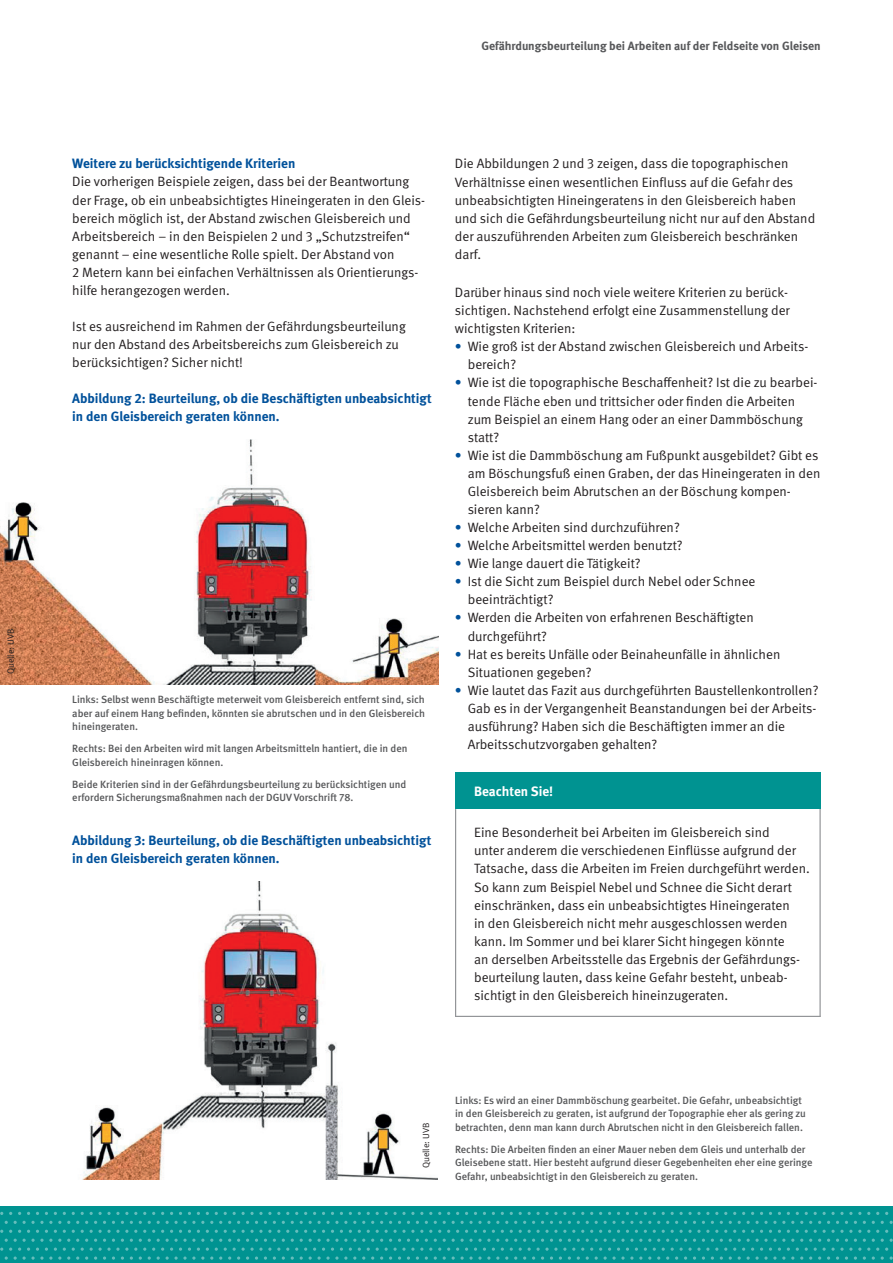
<style>
.page{position:relative;width:893px;height:1263px;background:#fff}
.page>*{position:absolute;margin:0;border:0;box-sizing:border-box;transform-origin:0 0}
.t1{font:13.5px/18.1px "DGUV Meta";color:#231f20}
.t2{font:700 13.5px/18px "DGUV Meta";color:#01519b}
.t3{font:700 13.5px "DGUV Meta";color:#fff}
.t4{font:700 12px "DGUV Meta";color:#57585a}
.t5{font:500 10.5px/13.5px "DGUV Meta";color:#57585a}
.t6{font:9px "DGUV Meta";color:#231f20}
.s1{color:#01519b}
</style>
<div class="page">
<div style="left:0;top:1206px;width:893px;height:57px;background:#009391"></div>
<svg style="left:233px;top:1212px;width:38px;height:3px"></svg>
<svg style="left:376px;top:1212px;width:47px;height:3px"></svg>
<svg style="left:528px;top:1212px;width:38px;height:3px"></svg>
<svg style="left:671px;top:1212px;width:38px;height:3px"></svg>
<svg style="left:814px;top:1212px;width:38px;height:3px"></svg>
<svg style="left:166px;top:1221px;width:38px;height:3px"></svg>
<svg style="left:309px;top:1221px;width:38px;height:3px"></svg>
<svg style="left:452px;top:1221px;width:38px;height:3px"></svg>
<svg style="left:595px;top:1221px;width:38px;height:3px"></svg>
<svg style="left:738px;top:1221px;width:38px;height:3px"></svg>
<svg style="left:881px;top:1221px;width:12px;height:3px"></svg>
<svg style="left:358px;top:1230px;width:360px;height:30px"></svg>
<svg style="left:720px;top:1230px;width:173px;height:30px"></svg>
<svg style="left:90px;top:1212px;width:38px;height:3px"></svg>
<svg style="left:23px;top:1221px;width:38px;height:3px"></svg>
<svg style="left:0;top:1230px;width:356px;height:30px"></svg>
<img style="left:0;top:440px;width:439px;height:245px">
<img style="left:82px;top:881px;width:356px;height:299px">
<hr style="left:819px;top:809px;width:2px;height:208px;background:#939598">
<hr style="left:455px;top:809px;width:1px;height:208px;background:#939598">
<div style="left:455px;top:773px;width:366px;height:36px;background:#009391"></div>
<hr style="left:455px;top:1016px;width:366px;height:1px;background:#939598">
<p class="t6" style="left:6px;top:674px;width:47px;rotate:-90deg">Quelle: UVB</p>
<p class="t4" style="left:481px;top:38px;width:341px">Gefährdungsbeurteilung bei Arbeiten auf der Feldseite von Gleisen</p>
<p class="t2" style="left:72px;top:155px;width:225px">Weitere zu berücksichtigende Kriterien</p>
<p class="t1" style="left:72px;top:173px;width:354px">Die vorherigen Beispiele zeigen, dass bei der Beantwortung der Frage, ob ein unbeabsichtigtes Hineingeraten in den Gleis&shy;bereich möglich ist, der Abstand zwischen Gleisbereich und Arbeitsbereich – in den Beispielen 2 und 3 „Schutzstreifen“ genannt – eine wesentliche Rolle spielt. Der Abstand von<br>2 Metern kann bei einfachen Verhältnissen als Orientierungs&shy;hilfe herangezogen werden.</p>
<p class="t1" style="left:72px;top:318px;width:335px">Ist es ausreichend im Rahmen der Gefährdungsbeurteilung nur den Abstand des Arbeitsbereichs zum Gleisbereich zu berücksichtigen? Sicher nicht!</p>
<p class="t2" style="left:72px;top:390px;width:361px">Abbildung 2: Beurteilung, ob die Beschäftigten unbeabsichtigt in den Gleisbereich geraten können.</p>
<p class="t5" style="left:72px;top:693px;width:354px;text-align:justify">Links: Selbst wenn Beschäftigte meterweit vom Gleisbereich entfernt sind, sich aber auf einem Hang befinden, könnten sie abrutschen und in den Gleisbereich hineingeraten.</p>
<p class="t5" style="left:72px;top:742px;width:337px">Rechts: Bei den Arbeiten wird mit langen Arbeitsmitteln hantiert, die in den<br>Gleisbereich hineinragen können.</p>
<p class="t5" style="left:72px;top:778px;width:336px">Beide Kriterien sind in der Gefährdungsbeurteilung zu berücksichtigen und erfordern Sicherungsmaßnahmen nach der DGUV Vorschrift 78.</p>
<p class="t1" style="left:455px;top:155px;width:362px">Die Abbildungen 2 und 3 zeigen, dass die topographischen Verhältnisse einen wesentlichen Einfluss auf die Gefahr des unbeabsichtigten Hineingeratens in den Gleisbereich haben und sich die Gefährdungsbeurteilung nicht nur auf den Abstand der auszuführenden Arbeiten zum Gleisbereich beschränken darf.</p>
<p class="t1" style="left:455px;top:284px;width:336px">Darüber hinaus sind noch viele weitere Kriterien zu berück&shy;sichtigen. Nachstehend erfolgt eine Zusammenstellung der wichtigsten Kriterien:</p>
<p class="t1" style="left:468px;top:338px;width:342px;text-indent:-13px"><span class="s1">•</span> Wie groß ist der Abstand zwischen Gleisbereich und Arbeits&shy;bereich?</p>
<p class="t1" style="left:468px;top:374px;width:351px;text-indent:-13px"><span class="s1">•</span> Wie ist die topographische Beschaffenheit? Ist die zu bearbei&shy;tende Fläche eben und trittsicher oder finden die Arbeiten zum Beispiel an einem Hang oder an einer Dammböschung statt?</p>
<p class="t1" style="left:468px;top:446px;width:354px;text-indent:-13px"><span class="s1">•</span> Wie ist die Dammböschung am Fußpunkt ausgebildet? Gibt es am Böschungsfuß einen Graben, der das Hineingeraten in den Gleisbereich beim Abrutschen an der Böschung kompen&shy;sieren kann?</p>
<p class="t1" style="left:455px;top:519px;width:226px"><span class="s1">•</span> Welche Arbeiten sind durchzuführen?</p>
<p class="t1" style="left:455px;top:537px;width:229px"><span class="s1">•</span> Welche Arbeitsmittel werden benutzt?</p>
<p class="t1" style="left:455px;top:555px;width:187px"><span class="s1">•</span> Wie lange dauert die Tätigkeit?</p>
<p class="t1" style="left:468px;top:573px;width:289px;text-indent:-13px"><span class="s1">•</span> Ist die Sicht zum Beispiel durch Nebel oder Schnee beeinträchtigt?</p>
<p class="t1" style="left:468px;top:609px;width:287px;text-indent:-13px"><span class="s1">•</span> Werden die Arbeiten von erfahrenen Beschäftigten durchgeführt?</p>
<p class="t1" style="left:468px;top:645px;width:314px;text-indent:-13px"><span class="s1">•</span> Hat es bereits Unfälle oder Beinaheunfälle in ähnlichen<br>Situationen gegeben?</p>
<p class="t1" style="left:468px;top:681px;width:352px;text-indent:-13px"><span class="s1">•</span> Wie lautet das Fazit aus durchgeführten Baustellenkontrollen?<br>Gab es in der Vergangenheit Beanstandungen bei der Arbeits&shy;ausführung? Haben sich die Beschäftigten immer an die Arbeitsschutzvorgaben gehalten?</p>
<p class="t3" style="left:474px;top:783px;width:81px">Beachten Sie!</p>
<p class="t2" style="left:72px;top:832px;width:361px">Abbildung 3: Beurteilung, ob die Beschäftigten unbeabsichtigt in den Gleisbereich geraten können.</p>
<p class="t1" style="left:474px;top:824px;width:337px">Eine Besonderheit bei Arbeiten im Gleisbereich sind<br>unter anderem die verschiedenen Einflüsse aufgrund der Tatsache, dass die Arbeiten im Freien durchgeführt werden.<br>So kann zum Beispiel Nebel und Schnee die Sicht derart einschränken, dass ein unbeabsichtigtes Hineingeraten<br>in den Gleisbereich nicht mehr ausgeschlossen werden kann. Im Sommer und bei klarer Sicht hingegen könnte<br>an derselben Arbeitsstelle das Ergebnis der Gefährdungs&shy;beurteilung lauten, dass keine Gefahr besteht, unbeab&shy;sichtigt in den Gleisbereich hineinzugeraten.</p>
<p class="t6" style="left:421px;top:1168px;width:47px;rotate:-90deg">Quelle: UVB</p>
<p class="t5" style="left:455px;top:1094px;width:352px">Links: Es wird an einer Dammböschung gearbeitet. Die Gefahr, unbeabsichtigt in den Gleisbereich zu geraten, ist aufgrund der Topographie eher als gering zu betrachten, denn man kann durch Abrutschen nicht in den Gleisbereich fallen.</p>
<p class="t5" style="left:455px;top:1143px;width:359px">Rechts: Die Arbeiten finden an einer Mauer neben dem Gleis und unterhalb der<br>Gleisebene statt. Hier besteht aufgrund dieser Gegebenheiten eher eine geringe<br>Gefahr, unbeabsichtigt in den Gleisbereich zu geraten.</p>
</div>
